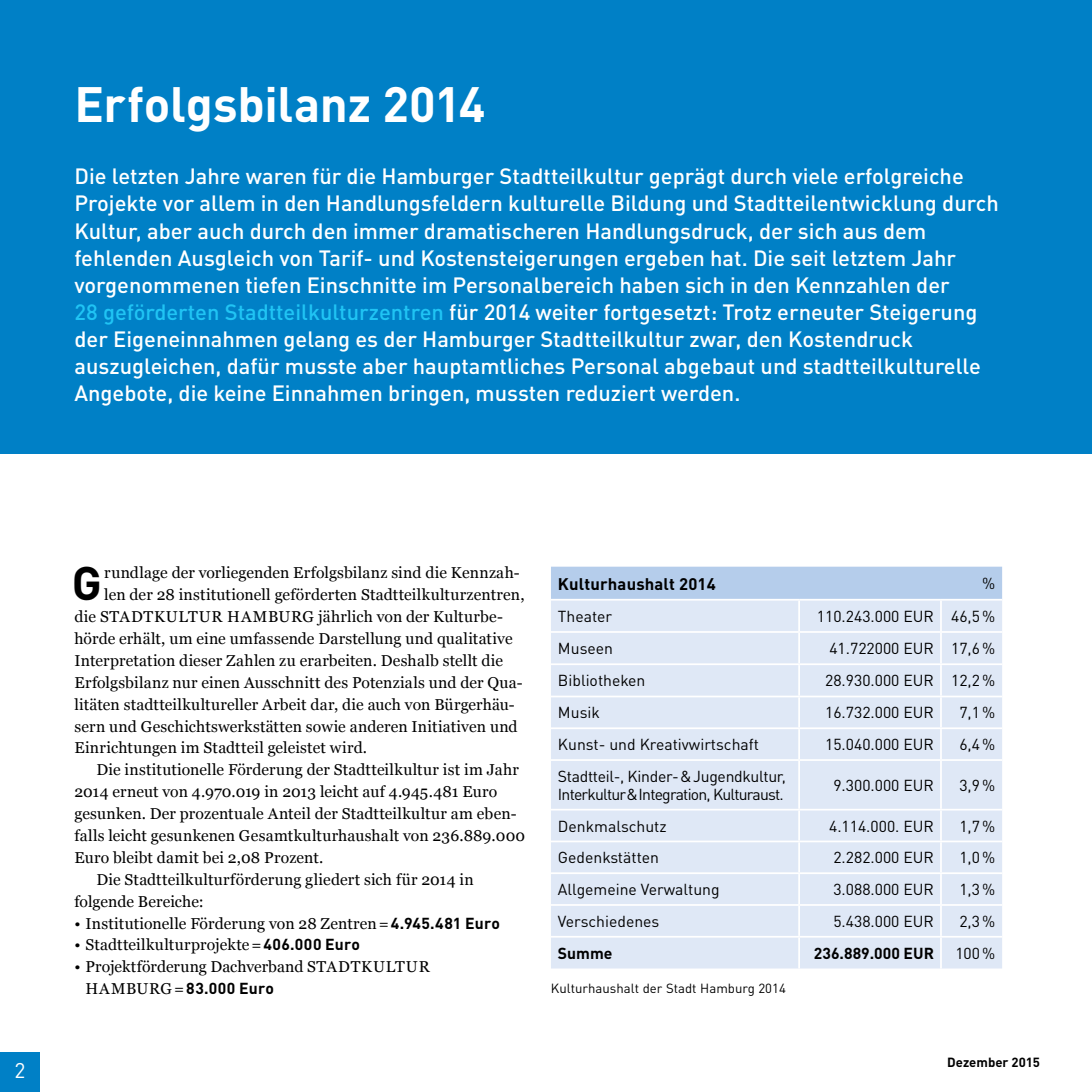
<style>
.page{position:relative;width:1092px;height:1092px;background:#fff}
.page>*{position:absolute;margin:0;border:0;box-sizing:border-box;transform-origin:0 0}
.t1{font:700 49px "DINOT";letter-spacing:-.01em;color:#fff}
.t2{font:700 46.55px "DINOT";color:#000}
.t3{font:500 21.88px/27.1px "DINOT";color:#fff}
.t4{font:21px "DINOT";color:#fff}
.t5{font:700 16.62px "DINOT";letter-spacing:.01em;color:#000}
.t6{font:15.75px "Georgia";letter-spacing:.01em;color:#000}
.t7{font:15.75px "DINOT";color:#000}
.t8{font:15.75px/17.5px "DINOT";letter-spacing:-.05em;color:#000}
.t9{font:700 15.75px "DINOT";color:#000}
.t10{font:13.12px "DINOT";color:#000}
.t11{font:700 13.12px "DINOT";color:#000}
.s1{color:#20c4f4}
.s2{font-family:"DINOT";font-weight:700}
.s3{font-family:"Georgia";font-weight:400}
</style>
<div class="page">
<div style="left:0;top:1052px;width:40px;height:39px;background:#0080c6"></div>
<div style="left:0;top:0;width:1091px;height:453px;background:#0080c6"></div>
<div style="left:551px;top:566px;width:451px;height:32px;background:#b5cdeb"></div>
<div style="left:551px;top:600px;width:451px;height:368px;background:#dfe8f6"></div>
<hr style="left:798px;top:600px;width:2px;height:31px;background:#fff">
<hr style="left:940px;top:600px;width:1px;height:31px;background:#fff">
<hr style="left:551px;top:631px;width:248px;height:1px;background:#fff">
<hr style="left:799px;top:631px;width:141px;height:1px;background:#fff">
<hr style="left:798px;top:632px;width:2px;height:31px;background:#fff">
<hr style="left:940px;top:631px;width:62px;height:1px;background:#fff">
<hr style="left:940px;top:632px;width:1px;height:31px;background:#fff">
<hr style="left:551px;top:663px;width:248px;height:2px;background:#fff">
<hr style="left:799px;top:663px;width:141px;height:2px;background:#fff">
<hr style="left:798px;top:665px;width:2px;height:30px;background:#fff">
<hr style="left:940px;top:663px;width:62px;height:2px;background:#fff">
<hr style="left:940px;top:665px;width:1px;height:30px;background:#fff">
<hr style="left:551px;top:695px;width:248px;height:2px;background:#fff">
<hr style="left:799px;top:695px;width:141px;height:2px;background:#fff">
<hr style="left:798px;top:697px;width:2px;height:30px;background:#fff">
<hr style="left:940px;top:695px;width:62px;height:2px;background:#fff">
<hr style="left:940px;top:697px;width:1px;height:30px;background:#fff">
<hr style="left:551px;top:727px;width:248px;height:2px;background:#fff">
<hr style="left:799px;top:727px;width:141px;height:2px;background:#fff">
<hr style="left:798px;top:729px;width:2px;height:30px;background:#fff">
<hr style="left:940px;top:727px;width:62px;height:2px;background:#fff">
<hr style="left:940px;top:729px;width:1px;height:30px;background:#fff">
<hr style="left:551px;top:759px;width:248px;height:1px;background:#fff">
<hr style="left:799px;top:759px;width:141px;height:1px;background:#fff">
<hr style="left:798px;top:760px;width:2px;height:48px;background:#fff">
<hr style="left:940px;top:759px;width:62px;height:1px;background:#fff">
<hr style="left:940px;top:760px;width:1px;height:48px;background:#fff">
<hr style="left:551px;top:808px;width:248px;height:2px;background:#fff">
<hr style="left:799px;top:808px;width:141px;height:2px;background:#fff">
<hr style="left:798px;top:810px;width:2px;height:30px;background:#fff">
<hr style="left:940px;top:808px;width:62px;height:2px;background:#fff">
<hr style="left:940px;top:810px;width:1px;height:30px;background:#fff">
<hr style="left:551px;top:840px;width:248px;height:2px;background:#fff">
<hr style="left:799px;top:840px;width:141px;height:2px;background:#fff">
<hr style="left:798px;top:842px;width:2px;height:30px;background:#fff">
<hr style="left:940px;top:840px;width:62px;height:2px;background:#fff">
<hr style="left:940px;top:842px;width:1px;height:30px;background:#fff">
<hr style="left:551px;top:872px;width:248px;height:2px;background:#fff">
<hr style="left:799px;top:872px;width:141px;height:2px;background:#fff">
<hr style="left:798px;top:874px;width:2px;height:30px;background:#fff">
<hr style="left:940px;top:872px;width:62px;height:2px;background:#fff">
<hr style="left:940px;top:874px;width:1px;height:30px;background:#fff">
<hr style="left:551px;top:904px;width:248px;height:1px;background:#fff">
<hr style="left:799px;top:904px;width:141px;height:1px;background:#fff">
<hr style="left:798px;top:905px;width:2px;height:30px;background:#fff">
<hr style="left:940px;top:904px;width:62px;height:1px;background:#fff">
<hr style="left:940px;top:905px;width:1px;height:30px;background:#fff">
<hr style="left:551px;top:935px;width:248px;height:2px;background:#fff">
<hr style="left:799px;top:935px;width:141px;height:2px;background:#fff">
<hr style="left:798px;top:937px;width:2px;height:31px;background:#fff">
<hr style="left:940px;top:935px;width:62px;height:2px;background:#fff">
<hr style="left:940px;top:937px;width:1px;height:31px;background:#fff">
<h1 class="t1" style="left:74px;top:72px;width:412px">Erfolgsbilanz 2014</h1>
<p class="t3" style="left:74px;top:162px;width:925px">Die letzten Jahre waren für die Hamburger Stadtteilkultur geprägt durch viele erfolgreiche Projekte vor allem in den Handlungsfeldern kulturelle Bildung und Stadtteilentwicklung durch Kultur, aber auch durch den immer dramatischeren Handlungsdruck, der sich aus dem fehlenden Ausgleich von Tarif- und Kostensteigerungen ergeben hat. Die seit letztem Jahr vorgenommenen tiefen Einschnitte im Personalbereich haben sich in den Kennzahlen der<br><span class="s1">28 geförderten Stadtteilkulturzentren</span> für 2014 weiter fortgesetzt: Trotz erneuter Steigerung der Eigeneinnahmen gelang es der Hamburger Stadtteilkultur zwar, den Kostendruck auszugleichen, dafür musste aber hauptamtliches Personal abgebaut und stadtteilkulturelle Angebote, die keine Einnahmen bringen, mussten reduziert werden.</p>
<h3 class="t4" style="left:14px;top:1057px;width:12px">2</h3>
<h2 class="t2" style="left:72px;top:553px;width:26px">G</h2>
<p class="t6" style="left:104px;top:561px;width:417px">rundlage der vorliegenden Erfolgsbilanz sind die Kennzah-</p>
<p class="t6" style="left:104px;top:583px;width:422px">len der 28 institutionell geförderten Stadtteilkulturzentren,</p>
<p class="t6" style="left:74px;top:605px;width:430px">die STADTKULTUR HAMBURG jährlich von der Kulturbe-</p>
<p class="t6" style="left:74px;top:627px;width:439px">hörde erhält, um eine umfassende Darstellung und qualitative</p>
<p class="t6" style="left:74px;top:649px;width:430px">Interpretation dieser Zahlen zu erarbeiten. Deshalb stellt die</p>
<p class="t6" style="left:74px;top:670px;width:449px">Erfolgsbilanz nur einen Ausschnitt des Potenzials und der Qua-</p>
<p class="t6" style="left:74px;top:692px;width:442px">litäten stadtteilkultureller Arbeit dar, die auch von Bürgerhäu-</p>
<p class="t6" style="left:74px;top:714px;width:444px">sern und Geschichtswerkstätten sowie anderen Initiativen und</p>
<p class="t6" style="left:74px;top:736px;width:294px">Einrichtungen im Stadtteil geleistet wird.</p>
<p class="t6" style="left:96px;top:758px;width:424px">Die institutionelle Förderung der Stadtteilkultur ist im Jahr</p>
<p class="t6" style="left:74px;top:780px;width:424px">2014 erneut von 4.970.019 in 2013 leicht auf 4.945.481 Euro</p>
<p class="t6" style="left:74px;top:802px;width:443px">gesunken. Der prozentuale Anteil der Stadtteilkultur am eben-</p>
<p class="t6" style="left:74px;top:824px;width:452px">falls leicht gesunkenen Gesamtkulturhaushalt von 236.889.000</p>
<p class="t6" style="left:74px;top:845px;width:250px">Euro bleibt damit bei 2,08 Prozent.</p>
<p class="t6" style="left:96px;top:867px;width:379px">Die Stadtteilkulturförderung gliedert sich für 2014 in</p>
<p class="t6" style="left:74px;top:889px;width:131px">folgende Bereiche:</p>
<p class="t6" style="left:74px;top:911px;width:427px">• Institutionelle Förderung von 28 Zentren=<span class="s2">4.945.481 Euro</span></p>
<p class="t6" style="left:74px;top:933px;width:287px">• Stadtteilkulturprojekte=<span class="s2">406.000 Euro</span></p>
<p class="t6" style="left:74px;top:955px;width:357px">• Projektförderung Dachverband STADTKULTUR</p>
<p class="t9" style="left:85px;top:978px;width:190px"><span class="s3">HAMBURG =</span>83.000 Euro</p>
<p class="t5" style="left:558px;top:572px;width:159px">Kulturhaushalt 2014</p>
<p class="t7" style="left:981px;top:573px;width:15px">%</p>
<p class="t7" style="left:558px;top:606px;width:56px">Theater</p>
<p class="t7" style="left:816px;top:606px;width:180px">110.243.000 EUR 46,5%</p>
<p class="t7" style="left:558px;top:638px;width:57px">Museen</p>
<p class="t7" style="left:829px;top:638px;width:167px">41.722000 EUR 17,6%</p>
<p class="t7" style="left:558px;top:670px;width:89px">Bibliotheken</p>
<p class="t7" style="left:825px;top:670px;width:171px">28.930.000 EUR 12,2%</p>
<p class="t7" style="left:558px;top:702px;width:43px">Musik</p>
<p class="t7" style="left:825px;top:702px;width:110px">16.732.000 EUR</p>
<p class="t7" style="left:959px;top:702px;width:37px">7,1%</p>
<p class="t7" style="left:558px;top:734px;width:202px">Kunst- und Kreativwirtschaft</p>
<p class="t7" style="left:825px;top:734px;width:110px">15.040.000 EUR</p>
<p class="t7" style="left:959px;top:734px;width:37px">6,4%</p>
<p class="t8" style="left:558px;top:767px;width:230px">Stadtteil-, Kinder-&amp;Jugendkultur,<br>Interkultur&amp;Integration, Kulturaust.</p>
<p class="t7" style="left:833px;top:775px;width:102px">9.300.000 EUR</p>
<p class="t7" style="left:959px;top:775px;width:37px">3,9%</p>
<p class="t7" style="left:558px;top:816px;width:110px">Denkmalschutz</p>
<p class="t7" style="left:829px;top:816px;width:106px">4.114.000. EUR</p>
<p class="t7" style="left:959px;top:816px;width:37px">1,7%</p>
<p class="t7" style="left:558px;top:847px;width:103px">Gedenkstätten</p>
<p class="t7" style="left:833px;top:847px;width:102px">2.282.000 EUR</p>
<p class="t7" style="left:959px;top:847px;width:37px">1,0%</p>
<p class="t7" style="left:558px;top:879px;width:163px">Allgemeine Verwaltung</p>
<p class="t7" style="left:833px;top:879px;width:102px">3.088.000 EUR</p>
<p class="t7" style="left:959px;top:879px;width:37px">1,3%</p>
<p class="t7" style="left:558px;top:911px;width:103px">Verschiedenes</p>
<p class="t7" style="left:833px;top:911px;width:102px">5.438.000 EUR</p>
<p class="t7" style="left:959px;top:911px;width:37px">2,3%</p>
<p class="t9" style="left:558px;top:942px;width:56px">Summe</p>
<p class="t9" style="left:813px;top:942px;width:120px">236.889.000 EUR</p>
<p class="t7" style="left:955px;top:943px;width:41px">100%</p>
<p class="t10" style="left:551px;top:980px;width:236px">Kulturhaushalt der Stadt Hamburg 2014</p>
<p class="t11" style="left:947px;top:1053px;width:94px">Dezember 2015</p>
</div>
